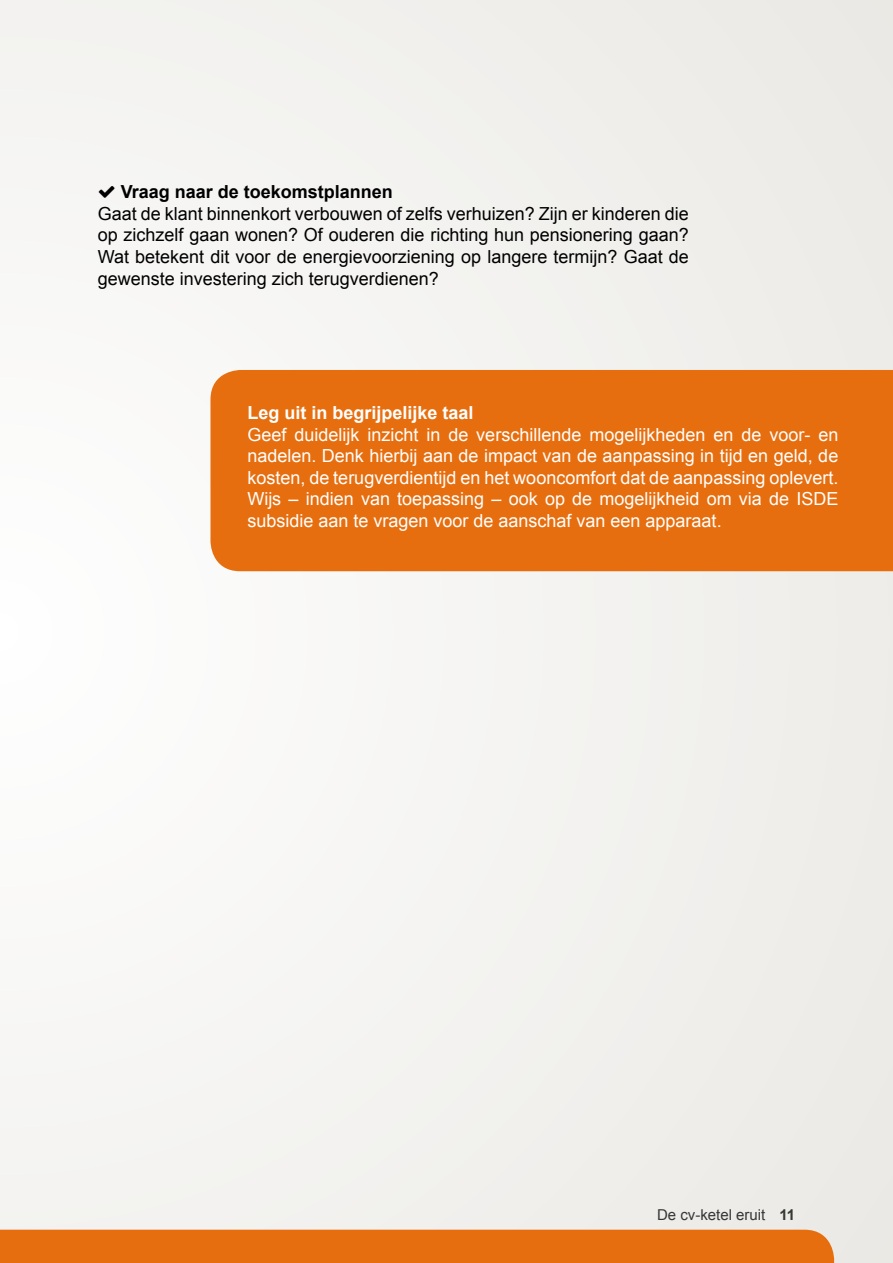
<style>
.page{position:relative;width:893px;height:1263px;background:#f3f3f0}
.page>*{position:absolute;margin:0;border:0;box-sizing:border-box;transform-origin:0 0}
.t1{font:18px/21.6px "Arial";color:#fff;text-align:justify}
.t2{font:18px/21.6px "Arial";color:#000;text-align:justify}
.t3{font:700 18px "Arial";color:#000}
.t4{font:700 18px "Arial";color:#fff}
.t5{font:15px "Arial";color:#353736}
.s1{font-weight:700}
</style>
<div class="page">
<div style="left:0;top:1230px;width:834px;height:33px;background:#e76e0e"></div>
<div style="left:210px;top:370px;width:683px;height:201px;background:#e76e0e"></div>
<p class="t3" style="left:121px;top:185px;width:274px">Vraag naar de toekomstplannen</p>
<p class="t2" style="left:98px;top:204px;width:593px">Gaat de klant binnenkort verbouwen of zelfs verhuizen? Zijn er kinderen die op zichzelf gaan wonen? Of ouderen die richting hun pensionering gaan?<br>Wat betekent dit voor de energievoorziening op langere termijn? Gaat de gewenste investering zich terugverdienen?</p>
<p class="t4" style="left:247px;top:406px;width:228px">Leg uit in begrijpelijke taal</p>
<p class="t1" style="left:247px;top:425px;width:593px">Geef duidelijk inzicht in de verschillende mogelijkheden en de voor- en nadelen. Denk hierbij aan de impact van de aanpassing in tijd en geld, de kosten, de terugverdientijd en het wooncomfort dat de aanpassing oplevert.<br>Wijs – indien van toepassing – ook op de mogelijkheid om via de ISDE subsidie aan te vragen voor de aanschaf van een apparaat.</p>
<p class="t5" style="left:657px;top:1209px;width:140px">De cv-ketel eruit <span class="s1">11</span></p>
</div>
